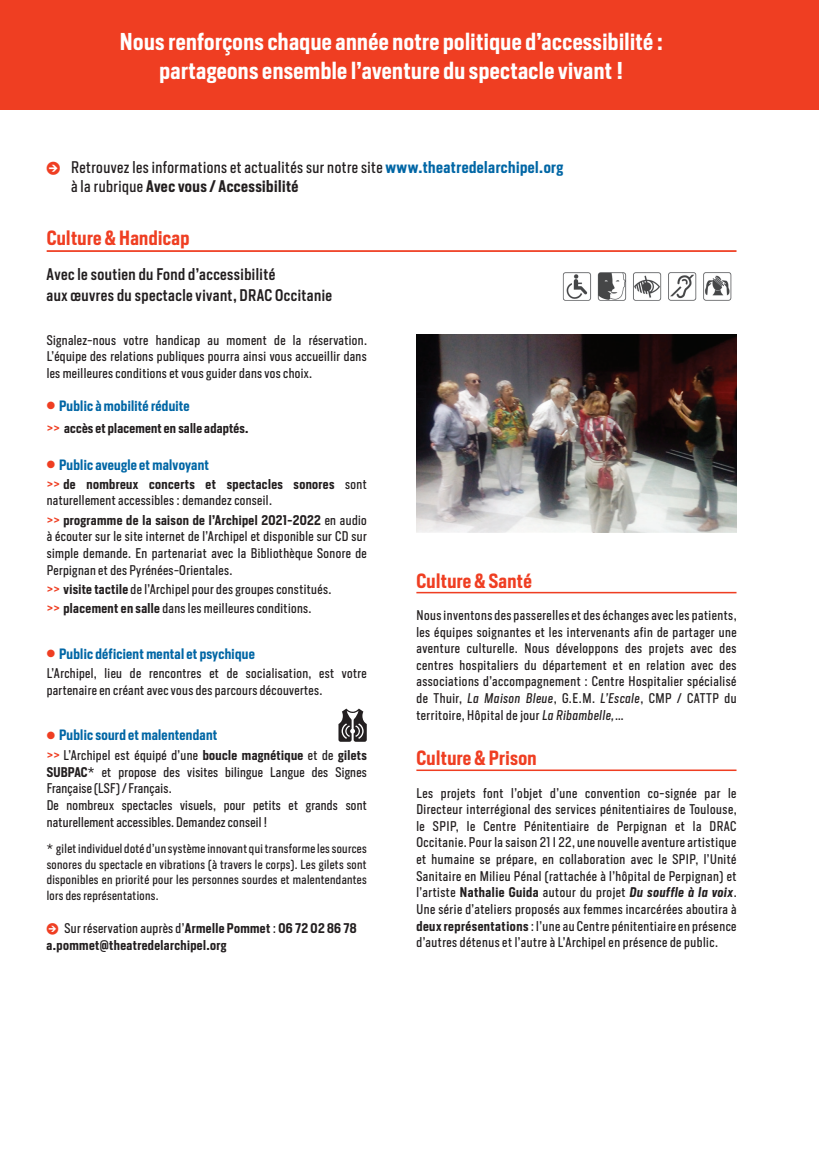
<style>
.page{position:relative;width:819px;height:1170px;background:#fff}
.page>*{position:absolute;margin:0;border:0;box-sizing:border-box;transform-origin:0 0}
.t1{font:600 22.75px/29.8px "Heron Sans Cond";letter-spacing:.02em;color:#fff;text-align:center}
.t2{font:600 19.25px "Heron Sans Cond";letter-spacing:.02em;color:#ef3e22}
.t3{font:15.75px/19.2px "Heron Sans Cond";letter-spacing:.03em;color:#231f20}
.t4{font:500 15.75px/21px "Heron Sans Cond";letter-spacing:.03em;color:#231f20}
.t5{font:600 14px "Heron Sans Cond";letter-spacing:.02em;color:#0166a5}
.t6{font:13.12px/16.6px "Heron Sans Cond";letter-spacing:.03em;color:#231f20;text-align:justify}
.t7{font:600 13.12px/16.6px "Heron Sans Cond";letter-spacing:.02em;color:#231f20}
.t8{font:12.25px/15.8px "Heron Sans Cond";letter-spacing:.03em;color:#231f20;text-align:justify}
.s1{font-family:"Arrowstfb";font-size:14px;color:#ef3e22}
.s2{font-weight:600;color:#0166a5}
.s3{font-weight:600}
.s4{color:#ef3e22}
.s5{font-weight:500;color:#ef3e22}
.s6{font-family:"Arrowstfb";font-weight:400;font-size:12.25px;color:#ef3e22}
.s7{font-weight:400}
.s8{font-style:italic}
.s9{font-weight:600;font-style:italic}
</style>
<div class="page">
<div style="left:0;top:0;width:819px;height:110px;background:#ef3e22"></div>
<hr style="left:47px;top:250px;width:689px;height:2px;background:#ef3e22">
<hr style="left:416px;top:592px;width:320px;height:1px;background:#ef3e22">
<hr style="left:416px;top:769px;width:320px;height:2px;background:#ef3e22">
<img style="left:562px;top:272px;width:170px;height:29px">
<svg style="left:338px;top:709px;width:29px;height:33px"></svg>
<img style="left:416px;top:334px;width:320px;height:198px">
<h1 class="t1" style="left:120px;top:26px;width:545px">Nous renforçons chaque année notre politique d’accessibilité : partageons ensemble l’aventure du spectacle vivant !</h1>
<p class="t3" style="left:71px;top:157px;width:493px;text-indent:-24px"><span class="s1">J</span> Retrouvez les informations et actualités sur notre site <span class="s2">www.theatredelarchipel.org </span>à la rubrique <span class="s3">Avec vous / Accessibilité</span></p>
<h2 class="t2" style="left:47px;top:226px;width:144px">Culture &amp; Handicap</h2>
<p class="t4" style="left:47px;top:263px;width:287px">Avec le soutien du Fond d’accessibilité<br>aux œuvres du spectacle vivant, DRAC Occitanie</p>
<p class="t6" style="left:47px;top:331px;width:322px">Signalez-nous votre handicap au moment de la réservation.<br>L’équipe des relations publiques pourra ainsi vous accueillir dans les meilleures conditions et vous guider dans vos choix.</p>
<p class="t5" style="left:47px;top:396px;width:145px"><span class="s4">●</span> Public à mobilité réduite</p>
<p class="t7" style="left:47px;top:420px;width:203px"><span class="s5">&gt;&gt;</span> accès et placement en salle adaptés.</p>
<p class="t5" style="left:47px;top:456px;width:164px"><span class="s4">●</span> Public aveugle et malvoyant</p>
<p class="t6" style="left:47px;top:475px;width:321px"><span class="s5">&gt;&gt;</span> <span class="s3">de nombreux concerts et spectacles sonores</span> sont naturellement accessibles : demandez conseil.</p>
<p class="t6" style="left:47px;top:511px;width:321px"><span class="s5">&gt;&gt;</span> <span class="s3">programme de la saison de l’Archipel 2021-2022</span> en audio à écouter sur le site internet de l’Archipel et disponible sur CD sur simple demande. En partenariat avec la Bibliothèque Sonore de Perpignan et des Pyrénées-Orientales.</p>
<p class="t6" style="left:47px;top:579px;width:286px;line-height:19.2px"><span class="s5">&gt;&gt;</span> <span class="s3">visite tactile</span> de l’Archipel pour des groupes constitués. <span class="s5">&gt;&gt;</span> <span class="s3">placement en salle</span> dans les meilleures conditions.</p>
<p class="t5" style="left:47px;top:644px;width:210px"><span class="s4">●</span> public déficient mental et psychique</p>
<p class="t6" style="left:47px;top:665px;width:321px">L’Archipel, lieu de rencontres et de socialisation, est votre partenaire en créant avec vous des parcours découvertes.</p>
<p class="t5" style="left:47px;top:726px;width:172px"><span class="s4">●</span> Public sourd et malentendant</p>
<p class="t6" style="left:47px;top:747px;width:321px;text-align:left"><span class="s5">&gt;&gt;</span> L’Archipel est équipé d’une <span class="s3">boucle magnétique</span> et de <span class="s3">gilets SUBPAC</span>* et propose des visites bilingue Langue des Signes Française (LSF) / Français.<br>De nombreux spectacles visuels, pour petits et grands sont naturellement accessibles. Demandez conseil !</p>
<p class="t8" style="left:47px;top:840px;width:321px">* gilet individuel doté d’un système innovant qui transforme les sources sonores du spectacle en vibrations (à travers le corps). Les gilets sont disponibles en priorité pour les personnes sourdes et malentendantes lors des représentations.</p>
<p class="t7" style="left:47px;top:920px;width:311px"><span class="s6">J</span> <span class="s7">Sur réservation auprès d’</span>Armelle Pommet <span class="s7">:</span> 06 72 02 86 78 a.pommet@theatredelarchipel.org</p>
<h2 class="t2" style="left:416px;top:568px;width:117px">Culture &amp; Santé</h2>
<p class="t6" style="left:416px;top:607px;width:322px">Nous inventons des passerelles et des échanges avec les patients, les équipes soignantes et les intervenants afin de partager une aventure culturelle. Nous développons des projets avec des centres hospitaliers du département et en relation avec des associations d’accompagnement : Centre Hospitalier spécialisé de Thuir, <span class="s8">La Maison Bleue</span>, G.E.M. <span class="s8">L’Escale</span>, CMP / CATTP du territoire, Hôpital de jour <span class="s8">La Ribambelle,</span>…</p>
<h2 class="t2" style="left:416px;top:746px;width:122px">Culture &amp; Prison</h2>
<p class="t6" style="left:416px;top:784px;width:322px">Les projets font l’objet d’une convention co-signée par le Directeur interrégional des services pénitentiaires de Toulouse, le SPIP, le Centre Pénitentiaire de Perpignan et la DRAC Occitanie. Pour la saison 21 I 22, une nouvelle aventure artistique et humaine se prépare, en collaboration avec le SPIP, l’Unité Sanitaire en Milieu Pénal (rattachée à l’hôpital de Perpignan) et l’artiste <span class="s3">Nathalie Guida</span> autour du projet <span class="s9">Du souffle à la voix</span>.<br>Une série d’ateliers proposés aux femmes incarcérées aboutira à <span class="s3">deux représentations</span> : l’une au Centre pénitentiaire en présence d’autres détenus et l’autre à L’Archipel en présence de public.</p>
</div>
